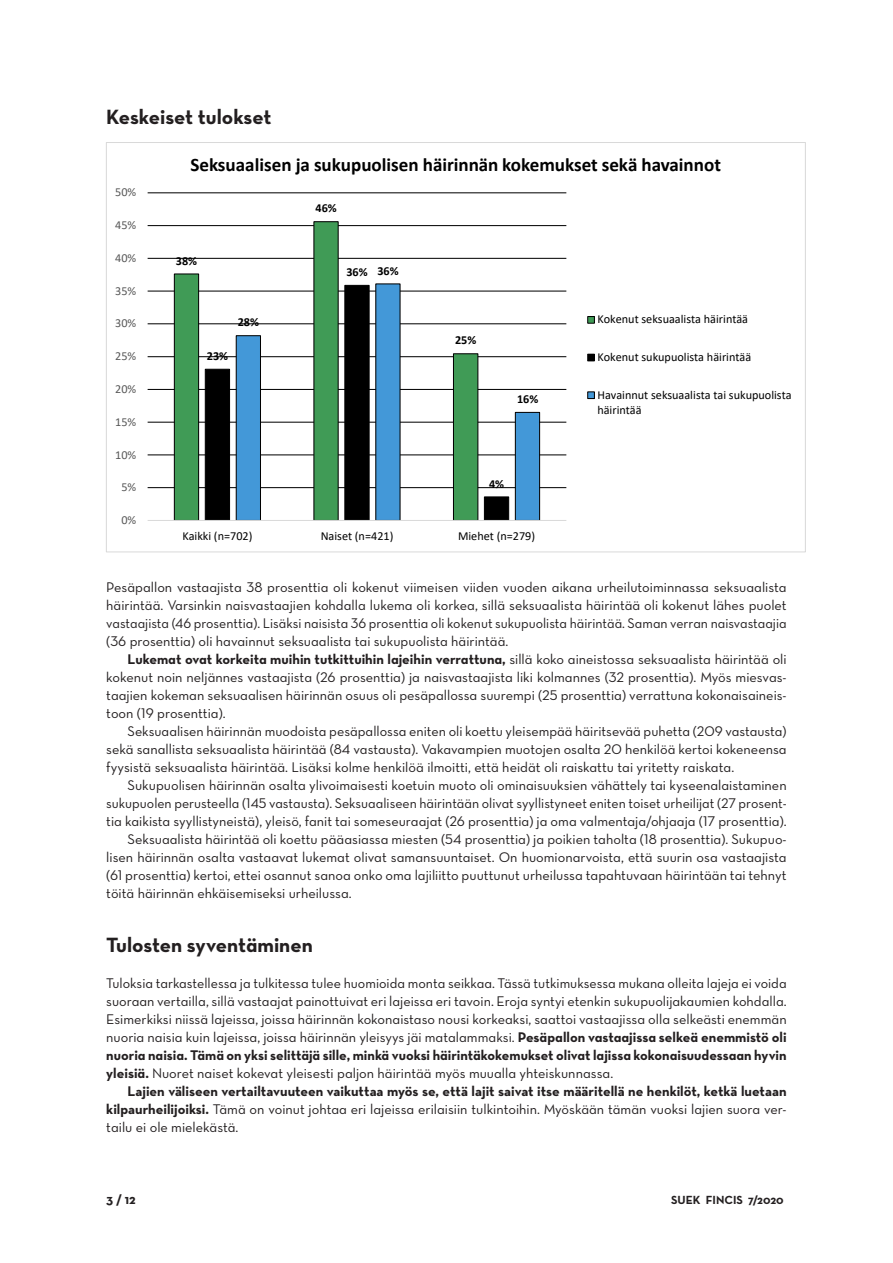
<style>
.page{position:relative;width:893px;height:1263px;background:#fff}
.page>*{position:absolute;margin:0;border:0;box-sizing:border-box;transform-origin:0 0}
.BB_väliotsikko_musta{font:21px "Neutra Text Bold Alt";color:#231f20}
.t1{font:700 19.05px "Calibri";color:#000}
.AA_Perusleipä_MUSTA{font:14.25px/18px "Neutra Text Book Alt";color:#231f20;text-align:justify}
.AA_Perusleipä_MUSTA-2{font:700 14.25px/18px "Neutra Text";color:#231f20;text-align:justify}
.t2{font:700 13.5px "Neutra Text";color:#231f20}
.t3{font:12.15px/14.9px "Calibri";color:#000}
.t4{font:12.15px "Calibri";color:#595959}
.t5{font:700 12.15px "Calibri";color:#000}
.t6{font:700 12px "Neutra Text";color:#231f20}
.s1{font-family:"Neutra Text Bold Alt"}
.s2{font-family:"Neutra Text Book Alt";font-weight:400}
</style>
<div class="page">
<hr style="left:148px;top:487px;width:418px;height:1px;background:#000">
<hr style="left:148px;top:454px;width:418px;height:1px;background:#000">
<hr style="left:148px;top:422px;width:418px;height:1px;background:#000">
<hr style="left:148px;top:389px;width:418px;height:1px;background:#000">
<hr style="left:148px;top:356px;width:418px;height:1px;background:#000">
<hr style="left:148px;top:323px;width:418px;height:1px;background:#000">
<hr style="left:148px;top:291px;width:418px;height:1px;background:#000">
<hr style="left:148px;top:258px;width:418px;height:1px;background:#000">
<hr style="left:148px;top:225px;width:418px;height:1px;background:#000">
<hr style="left:148px;top:192px;width:418px;height:1px;background:#000">
<svg style="left:173px;top:221px;width:306px;height:299px"></svg>
<svg style="left:204px;top:284px;width:31px;height:236px"></svg>
<svg style="left:235px;top:283px;width:306px;height:237px"></svg>
<hr style="left:148px;top:520px;width:418px;height:1px;background:#d9d9d9">
<div style="left:588px;top:316px;width:6px;height:7px;background:#409b56"></div>
<div style="left:587px;top:316px;width:8px;height:8px;border:1px solid #000"></div>
<div style="left:588px;top:354px;width:6px;height:7px;background:#000"></div>
<div style="left:587px;top:354px;width:8px;height:7px;border:1px solid #000"></div>
<div style="left:588px;top:392px;width:6px;height:7px;background:#4398d8"></div>
<div style="left:587px;top:391px;width:8px;height:8px;border:1px solid #000"></div>
<p class="BB_väliotsikko_musta" style="left:106px;top:104px;width:167px">Keskeiset tulokset</p>
<p class="t4" style="left:115px;top:184px;width:23px">50%</p>
<p class="t4" style="left:115px;top:217px;width:23px">45%</p>
<p class="t4" style="left:115px;top:249px;width:23px">40%</p>
<p class="t4" style="left:115px;top:282px;width:23px">35%</p>
<p class="t4" style="left:115px;top:315px;width:23px">30%</p>
<p class="t4" style="left:115px;top:348px;width:23px">25%</p>
<p class="t4" style="left:115px;top:380px;width:23px">20%</p>
<p class="t4" style="left:115px;top:413px;width:23px">15%</p>
<p class="t4" style="left:115px;top:446px;width:23px">10%</p>
<p class="t4" style="left:121px;top:479px;width:16px">5%</p>
<p class="t4" style="left:121px;top:512px;width:16px">0%</p>
<p class="t1" style="left:190px;top:151px;width:532px">Seksuaalisen ja sukupuolisen häirinnän kokemukset sekä havainnot</p>
<p class="t5" style="left:176px;top:252px;width:23px">38%</p>
<p class="t5" style="left:207px;top:347px;width:23px">23%</p>
<p class="t5" style="left:238px;top:314px;width:23px">28%</p>
<p class="t5" style="left:315px;top:200px;width:23px">46%</p>
<p class="t5" style="left:346px;top:263px;width:23px">36%</p>
<p class="t5" style="left:377px;top:262px;width:23px">36%</p>
<p class="t5" style="left:455px;top:332px;width:23px">25%</p>
<p class="t5" style="left:517px;top:390px;width:23px">16%</p>
<p class="t5" style="left:489px;top:475px;width:17px">4%</p>
<p class="t3" style="left:182px;top:528px;width:72px">Kaikki (n=702)</p>
<p class="t3" style="left:321px;top:528px;width:74px">Naiset (n=421)</p>
<p class="t3" style="left:458px;top:528px;width:79px">Miehet (n=279)</p>
<p class="t3" style="left:597px;top:312px;width:152px">Kokenut seksuaalista häirintää</p>
<p class="t3" style="left:597px;top:349px;width:155px">Kokenut sukupuolista häirintää</p>
<p class="t3" style="left:597px;top:387px;width:196px">Havainnut seksuaalista tai sukupuolista häirintää</p>
<p class="AA_Perusleipä_MUSTA" style="left:106px;top:578px;width:682px">Pesäpallon vastaajista 38 prosenttia oli kokenut viimeisen viiden vuoden aikana urheilutoiminnassa seksuaalista häirintää. Varsinkin naisvastaajien kohdalla lukema oli korkea, sillä seksuaalista häirintää oli kokenut lähes puolet vastaajista (46 prosenttia). Lisäksi naisista 36 prosenttia oli kokenut sukupuolista häirintää. Saman verran naisvastaajia (36 prosenttia) oli havainnut seksuaalista tai sukupuolista häirintää.</p>
<p class="AA_Perusleipä_MUSTA" style="left:106px;top:650px;width:682px;text-indent:21px"><span class="s1">Lukemat ovat korkeita muihin tutkittuihin lajeihin verrattuna,</span> sillä koko aineistossa seksuaalista häirintää oli kokenut noin neljännes vastaajista (26 prosenttia) ja naisvastaajista liki kolmannes (32 prosenttia). Myös miesvas&shy;taajien kokeman seksuaalisen häirinnän osuus oli pesäpallossa suurempi (25 prosenttia) verrattuna kokonaisaineis&shy;toon (19 prosenttia).</p>
<p class="AA_Perusleipä_MUSTA" style="left:106px;top:722px;width:682px;text-indent:21px">Seksuaalisen häirinnän muodoista pesäpallossa eniten oli koettu yleisempää häiritsevää puhetta (209 vastausta) sekä sanallista seksuaalista häirintää (84 vastausta). Vakavampien muotojen osalta 20 henkilöä kertoi kokeneensa fyysistä seksuaalista häirintää. Lisäksi kolme henkilöä ilmoitti, että heidät oli raiskattu tai yritetty raiskata.</p>
<p class="AA_Perusleipä_MUSTA" style="left:106px;top:776px;width:682px;text-indent:21px">Sukupuolisen häirinnän osalta ylivoimaisesti koetuin muoto oli ominaisuuksien vähättely tai kyseenalaistaminen sukupuolen perusteella (145 vastausta). Seksuaaliseen häirintään olivat syyllistyneet eniten toiset urheilijat (27 prosent&shy;tia kaikista syyllistyneistä), yleisö, fanit tai someseuraajat (26 prosenttia) ja oma valmentaja/ohjaaja (17 prosenttia).</p>
<p class="AA_Perusleipä_MUSTA" style="left:106px;top:830px;width:682px;text-indent:21px">Seksuaalista häirintää oli koettu pääasiassa miesten (54 prosenttia) ja poikien taholta (18 prosenttia). Sukupuo&shy;lisen häirinnän osalta vastaavat lukemat olivat samansuuntaiset. On huomionarvoista, että suurin osa vastaajista (61 prosenttia) kertoi, ettei osannut sanoa onko oma lajiliitto puuttunut urheilussa tapahtuvaan häirintään tai tehnyt töitä häirinnän ehkäisemiseksi urheilussa.</p>
<p class="BB_väliotsikko_musta" style="left:106px;top:932px;width:208px">Tulosten syventäminen</p>
<p class="AA_Perusleipä_MUSTA" style="left:106px;top:974px;width:682px">Tuloksia tarkastellessa ja tulkitessa tulee huomioida monta seikkaa. Tässä tutkimuksessa mukana olleita lajeja ei voida suoraan vertailla, sillä vastaajat painottuivat eri lajeissa eri tavoin. Eroja syntyi etenkin sukupuolijakaumien kohdalla.<br>Esimerkiksi niissä lajeissa, joissa häirinnän kokonaistaso nousi korkeaksi, saattoi vastaajissa olla selkeästi enemmän nuoria naisia kuin lajeissa, joissa häirinnän yleisyys jäi matalammaksi. <span class="s1">Pesäpallon vastaajissa selkeä enemmistö oli nuoria naisia. Tämä on yksi selittäjä sille, minkä vuoksi häirintäkokemukset olivat lajissa kokonaisuudessaan hyvin yleisiä.</span> Nuoret naiset kokevat yleisesti paljon häirintää myös muualla yhteiskunnassa.</p>
<p class="AA_Perusleipä_MUSTA-2" style="left:106px;top:1082px;width:682px;text-indent:21px">Lajien väliseen vertailtavuuteen vaikuttaa myös se, että lajit saivat itse määritellä ne henkilöt, ketkä luetaan kilpaurheilijoiksi. <span class="s2">Tämä on voinut johtaa eri lajeissa erilaisiin tulkintoihin. Myöskään tämän vuoksi lajien suora ver&shy;tailu ei ole mielekästä.</span></p>
<p class="t2" style="left:106px;top:1191px;width:31px">3 / 12</p>
<p class="t6" style="left:671px;top:1193px;width:114px">SUEK FINCIS 7/2020</p>
</div>
